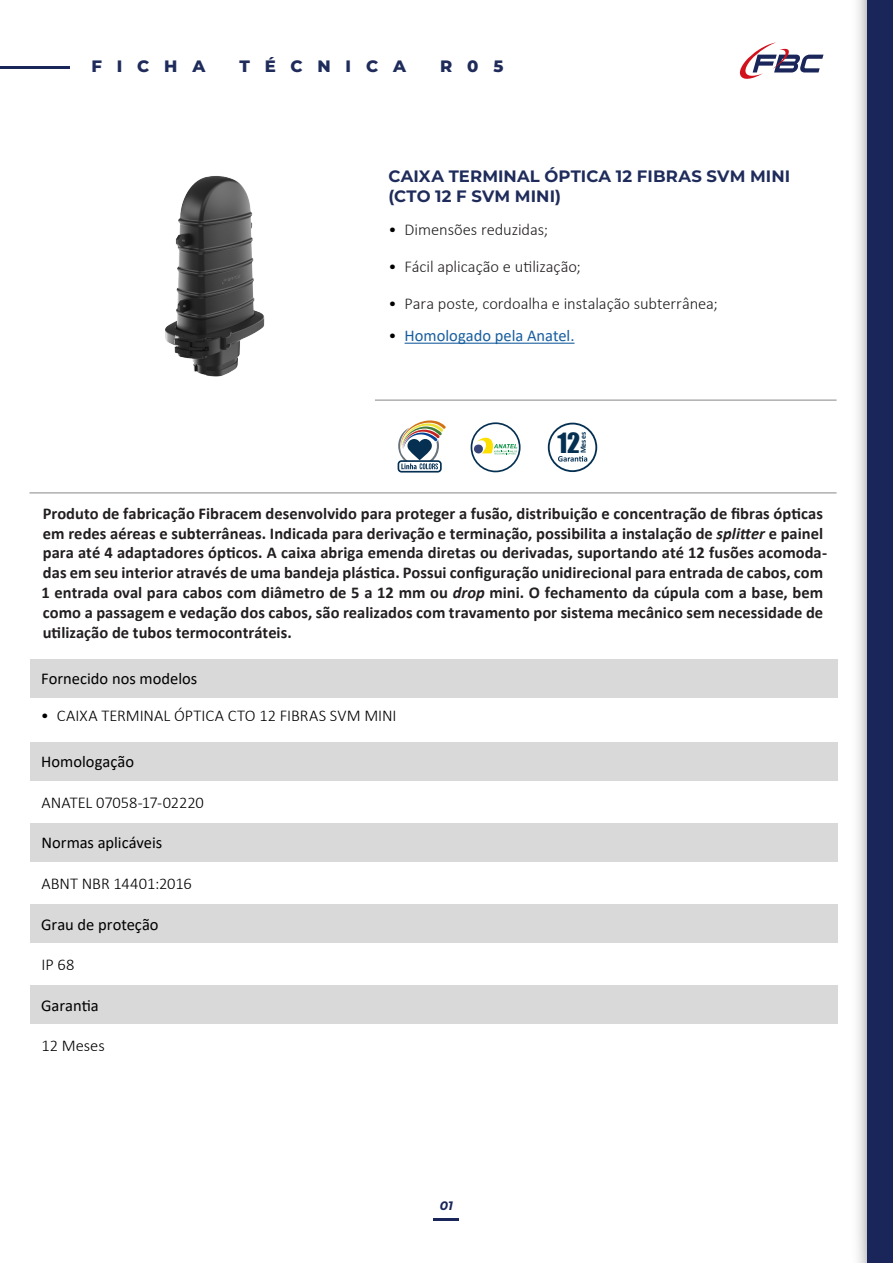
<style>
.page{position:relative;width:893px;height:1263px;background:#fff}
.page>*{position:absolute;margin:0;border:0;box-sizing:border-box;transform-origin:0 0}
.t1{font:25.65px "Impact";color:#053052}
._2__Resumo{font:700 16.5px/19.8px "Calibri";color:#231f20}
.t2{font:300 16.5px "Calibri";letter-spacing:-.005em;color:#231f20}
._1__Texto_comum{font:300 16.5px "Calibri";letter-spacing:-.005em;color:#000}
._1__Texto_comum-2{font:16.5px "Calibri";color:#000}
.t3{font:700 16.5px "Montserrat";letter-spacing:.005em;color:#1f2c5b}
.t4{font:16.5px "Calibri";color:#175d9e}
.t5{font:800 16.5px "Montserrat";letter-spacing:.9em;color:#1f2c5b}
.t6{font:italic 700 12.3px "Montserrat";color:#1a2659}
.t7{font:700 7.95px "Calibri";color:#053052}
.s1{color:#000}
.s2{font-weight:300;color:#000}
.s3{font-style:italic}
</style>
<div class="page">
<div style="left:867px;top:0;width:26px;height:1263px;background:#1a2659"></div>
<hr style="left:0;top:66px;width:70px;height:3px;background:#1a2659">
<svg style="left:740px;top:42px;width:83px;height:37px"></svg>
<hr style="left:29px;top:492px;width:807px;height:1px;background:#878787">
<hr style="left:375px;top:400px;width:461px;height:1px;background:#878787">
<hr style="left:434px;top:1217px;width:25px;height:3px;background:#1a2659">
<svg style="left:398px;top:420px;width:48px;height:52px"></svg>
<svg style="left:471px;top:422px;width:50px;height:50px"></svg>
<div style="left:472px;top:424px;width:47px;height:47px;background:#fff;border-radius:50%"></div>
<svg style="left:473px;top:436px;width:44px;height:19px"></svg>
<svg style="left:548px;top:423px;width:49px;height:49px"></svg>
<img style="left:165px;top:176px;width:100px;height:201px">
<hr style="left:405px;top:343px;width:169px;height:1px;background:#175d9e">
<div style="left:30px;top:823px;width:808px;height:39px;background:#d9d9d9"></div>
<div style="left:30px;top:904px;width:808px;height:39px;background:#d9d9d9"></div>
<div style="left:30px;top:742px;width:808px;height:38px;background:#d9d9d9"></div>
<div style="left:30px;top:659px;width:808px;height:38px;background:#d9d9d9"></div>
<div style="left:30px;top:985px;width:808px;height:39px;background:#d9d9d9"></div>
<p class="t5" style="left:91px;top:54px;width:115px">FICHA</p>
<p class="t5" style="left:240px;top:54px;width:168px">TÉCNICA</p>
<p class="t5" style="left:440px;top:54px;width:65px">R05</p>
<p class="t3" style="left:388px;top:164px;width:403px">CAIXA TERMINAL ÓPTICA 12 FIBRAS SVM MINI</p>
<p class="t3" style="left:388px;top:184px;width:174px">(CTO 12 F SVM MINI)</p>
<p class="t2" style="left:388px;top:220px;width:161px"><span class="s1">•</span> Dimensões reduzidas;</p>
<p class="t2" style="left:388px;top:256px;width:194px"><span class="s1">•</span> Fácil aplicação e utilização;</p>
<p class="t2" style="left:388px;top:293px;width:331px"><span class="s1">•</span> Para poste, cordoalha e instalação subterrânea;</p>
<p class="t4" style="left:388px;top:324px;width:188px"><span class="s2">•</span> Homologado pela Anatel.</p>
<h1 class="t1" style="left:557px;top:423px;width:24px">12</h1>
<p class="t7" style="left:578px;top:453px;width:23px;rotate:-90deg">Meses</p>
<p class="_2__Resumo" style="left:41px;top:503px;width:787px">Produto de fabricação Fibracem desenvolvido para proteger a fusão, distribuição e concentração de fibras ópticas em redes aéreas e subterrâneas. Indicada para derivação e terminação, possibilita a instalação de <span class="s3">splitter</span> e painel para até 4 adaptadores ópticos. A caixa abriga emenda diretas ou derivadas, suportando até 12 fusões acomoda&shy;das em seu interior através de uma bandeja plástica. Possui configuração unidirecional para entrada de cabos, com 1 entrada oval para cabos com diâmetro de 5 a 12 mm ou <span class="s3">drop</span> mini. O fechamento da cúpula com a base, bem como a passagem e vedação dos cabos, são realizados com travamento por sistema mecânico sem necessidade de utilização de tubos termocontráteis.</p>
<p class="_1__Texto_comum-2" style="left:41px;top:667px;width:158px">Fornecido nos modelos</p>
<p class="_1__Texto_comum" style="left:41px;top:705px;width:357px">• CAIXA TERMINAL ÓPTICA CTO 12 FIBRAS SVM MINI</p>
<p class="_1__Texto_comum-2" style="left:41px;top:750px;width:94px">Homologação</p>
<p class="_1__Texto_comum" style="left:41px;top:792px;width:164px">ANATEL 07058-17-02220</p>
<p class="_1__Texto_comum-2" style="left:42px;top:831px;width:122px">Normas aplicáveis</p>
<p class="_1__Texto_comum" style="left:41px;top:873px;width:152px">ABNT NBR 14401:2016</p>
<p class="_1__Texto_comum-2" style="left:41px;top:912px;width:119px">Grau de proteção</p>
<p class="_1__Texto_comum" style="left:41px;top:954px;width:34px">IP 68</p>
<p class="_1__Texto_comum-2" style="left:41px;top:994px;width:59px">Garantia</p>
<p class="_1__Texto_comum" style="left:41px;top:1035px;width:65px">12 Meses</p>
<p class="t6" style="left:440px;top:1197px;width:15px">01</p>
</div>
